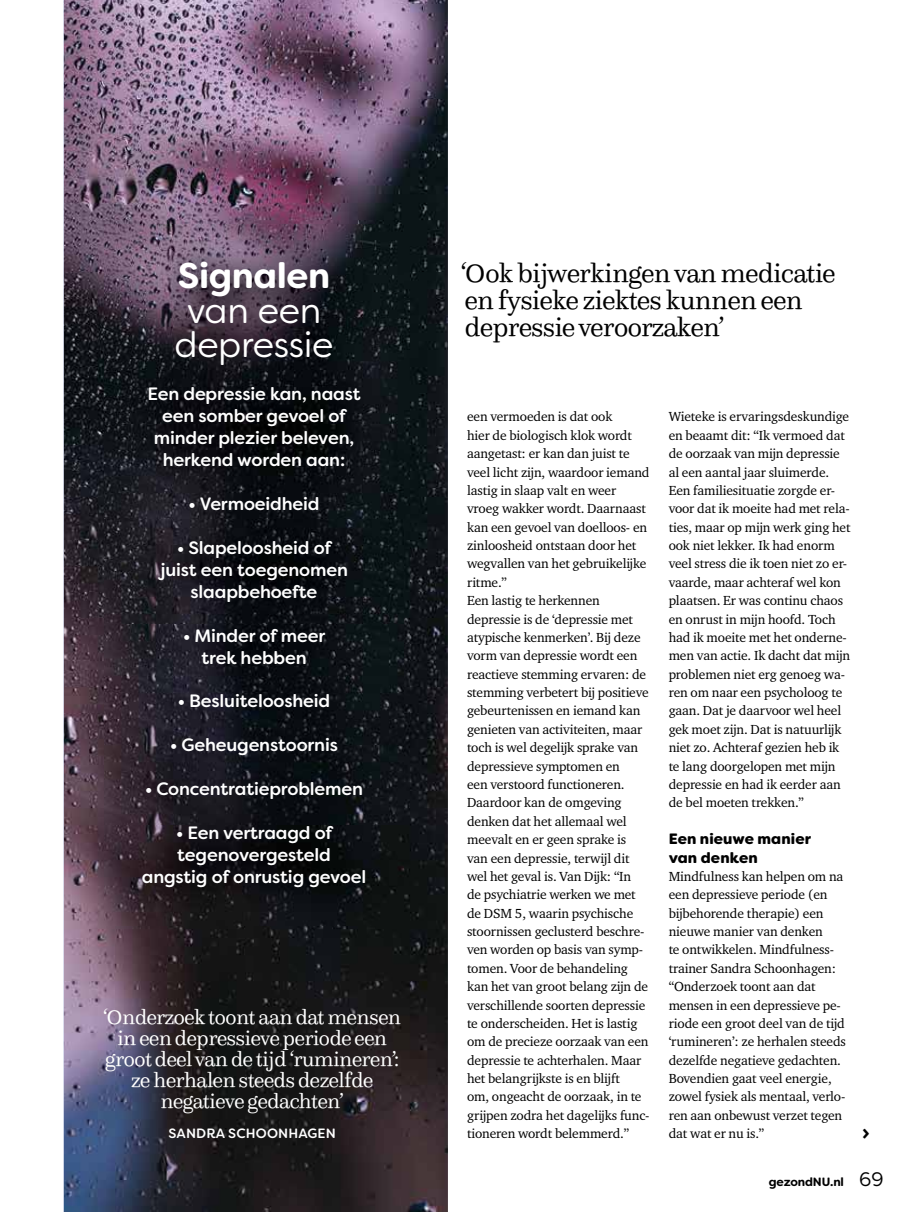
<style>
.page{position:relative;width:915px;height:1212px;background:#fff}
.page>*{position:absolute;margin:0;border:0;box-sizing:border-box;transform-origin:0 0}
.t1{font:35.85px/34px "Filson Soft";letter-spacing:-.01em;color:#fff;text-align:center}
.t2{font:700 35.85px "Filson Soft";letter-spacing:-.01em;color:#fff}
.t3{font:300 27px/27px "Quixo OT";letter-spacing:-.015em;color:#000}
.t4{font:300 21px/21px "Quixo OT";letter-spacing:-.015em;color:#fff;text-align:center}
.t5{font:700 21px "Filson Soft";color:#000}
.t6{font:500 17.85px/21.9px "Filson Soft";letter-spacing:-.01em;color:#fff;text-align:center}
.t7{font:900 15px/18.3px "Filson Soft";letter-spacing:.005em;color:#000}
.t8{font:13.5px/18.3px "Charter ITC Std";letter-spacing:-.01em;color:#000}
.t9{font:500 13.5px "Filson Soft";letter-spacing:.01em;color:#fff}
.t10{font:700 12px "Filson Soft";letter-spacing:-.015em;color:#000}
.s1{font-weight:700}
.s2{font-weight:400;font-size:19.5px}
</style>
<div class="page">
<img style="left:64px;top:0;width:384px;height:1212px">
<img style="left:105px;top:224px;width:298px;height:702px">
<h1 class="t2" style="left:178px;top:253px;width:154px">Signalen</h1>
<h1 class="t1" style="left:174px;top:293px;width:160px">van een depressie</h1>
<h3 class="t6" style="left:147px;top:383px;width:215px">Een depressie kan, naast een somber gevoel of minder plezier beleven, herkend worden aan:</h3>
<h3 class="t6" style="left:188px;top:493px;width:132px"><span class="s1">•</span> Vermoeidheid</h3>
<h3 class="t6" style="left:160px;top:537px;width:189px"><span class="s1">•</span> Slapeloosheid of juist een toegenomen slaapbehoefte</h3>
<h3 class="t6" style="left:183px;top:624px;width:144px"><span class="s1">•</span> Minder of meer trek hebben</h3>
<h3 class="t6" style="left:178px;top:690px;width:154px"><span class="s1">•</span> Besluiteloosheid</h3>
<h3 class="t6" style="left:170px;top:734px;width:169px"><span class="s1">•</span> Geheugenstoornis</h3>
<h3 class="t6" style="left:145px;top:778px;width:219px"><span class="s1">•</span> Concentratieproblemen</h3>
<h3 class="t6" style="left:142px;top:822px;width:226px"><span class="s1">•</span> Een vertraagd of tegenovergesteld<br>angstig of onrustig gevoel</h3>
<h3 class="t4" style="left:103px;top:1006px;width:299px">‘Onderzoek toont aan dat mensen in een depressieve periode een groot deel van de tijd ‘rumineren’: ze herhalen steeds dezelfde negatieve gedachten’</h3>
<p class="t9" style="left:168px;top:1125px;width:169px">SANDRA SCHOONHAGEN</p>
<h2 class="t3" style="left:460px;top:259px;width:376px">‘ Ook bijwerkingen van medicatie en fysieke ziektes kunnen een depressie veroorzaken’</h2>
<p class="t8" style="left:467px;top:407px;width:184px">een vermoeden is dat ook<br>hier de biologisch klok wordt aangetast: er kan dan juist te veel licht zijn, waardoor iemand lastig in slaap valt en weer vroeg wakker wordt. Daarnaast kan een gevoel van doelloos- en zinloosheid ontstaan door het wegvallen van het gebruikelijke ritme.”<br>Een lastig te herkennen depressie is de ‘depressie met atypische kenmerken’. Bij deze vorm van depressie wordt een reactieve stemming ervaren: de stemming verbetert bij positieve gebeurtenissen en iemand kan genieten van activiteiten, maar toch is wel degelijk sprake van depressieve symptomen en<br>een verstoord functioneren.<br>Daardoor kan de omgeving denken dat het allemaal wel meevalt en er geen sprake is van een depressie, terwijl dit wel het geval is. Van Dijk: “In<br>de psychiatrie werken we met de DSM 5, waarin psychische stoornissen geclusterd beschre&shy;ven worden op basis van symp&shy;tomen. Voor de behandeling kan het van groot belang zijn de verschillende soorten depressie te onderscheiden. Het is lastig om de precieze oorzaak van een depressie te achterhalen. Maar het belangrijkste is en blijft<br>om, ongeacht de oorzaak, in te grijpen zodra het dagelijks func&shy;tioneren wordt belemmerd.”</p>
<p class="t8" style="left:668px;top:407px;width:183px">Wieteke is ervaringsdeskun dige en beaamt dit: “Ik vermoed dat de oorzaak van mijn depressie al een aantal jaar sluimerde.<br>Een familiesituatie zorgde er&shy;voor dat ik moeite had met rela&shy;ties, maar op mijn werk ging het ook niet lekker. Ik had enorm veel stress die ik toen niet zo er&shy;vaarde, maar achteraf wel kon plaatsen. Er was continu chaos en onrust in mijn hoofd. Toch had ik moeite met het onderne&shy;men van actie. Ik dacht dat mijn problemen niet erg genoeg wa&shy;ren om naar een psycholoog te gaan. Dat je daarvoor wel heel gek moet zijn. Dat is natuurlijk niet zo. Achteraf gezien heb ik te lang doorgelopen met mijn depressie en had ik eerder aan de bel moeten trekken.”</p>
<p class="t7" style="left:668px;top:830px;width:144px">Een nieuwe manier van denken</p>
<p class="t8" style="left:668px;top:867px;width:179px">Mindfulness kan helpen om na een depressieve periode (en bijbehorende therapie) een nieuwe manier van denken<br>te ontwikkelen. Mindfulness&shy;trainer Sandra Schoonhagen: “Onderzoek toont aan dat mensen in een depressieve pe&shy;riode een groot deel van de tijd ‘rumineren’: ze herhalen steeds dezelfde negatieve gedachten.<br>Bovendien gaat veel energie, zowel fysiek als mentaal, verlo&shy;ren aan onbewust verzet tegen dat wat er nu is.”</p>
<h3 class="t5" style="left:861px;top:1119px;width:9px">›</h3>
<p class="t10" style="left:768px;top:1174px;width:116px">gezondNU.nl <span class="s2">69</span></p>
</div>
